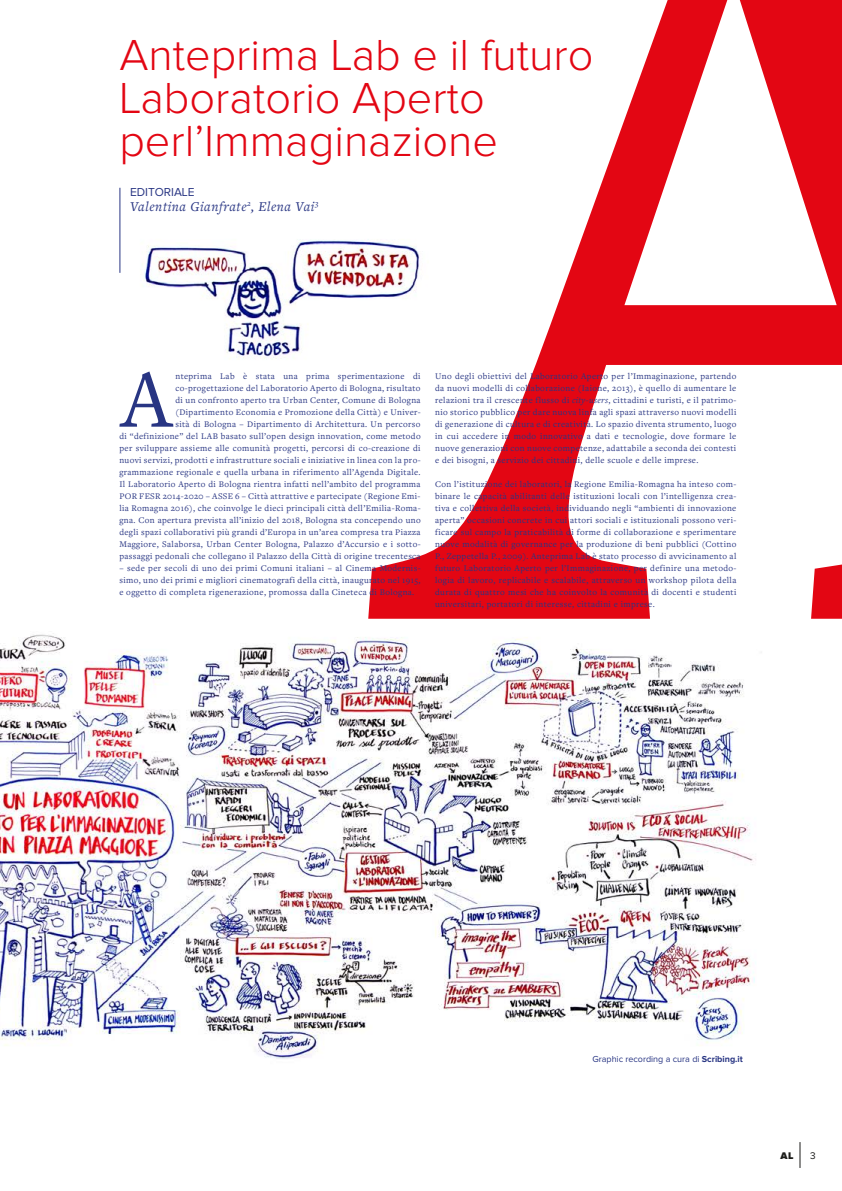
<style>
.page{position:relative;width:842px;height:1191px;background:#fff}
.page>*{position:absolute;margin:0;border:0;box-sizing:border-box;transform-origin:0 0}
.t1{font:85.8px "Freight Text Pro";color:#283583}
.t2{font:300 45px/43px "Proxima Nova";color:#e30613}
.t3{font:italic 14px "Freight Text Pro";letter-spacing:.04em;color:#283583}
.t4{font:12px "Proxima Nova";color:#283583}
.t5{font:900 10px "Proxima Nova";color:#1d1d1b}
.t6{font:10px "Proxima Nova";color:#1d1d1b}
.t7{font:9px/12px "Freight Text Pro";letter-spacing:.04em;color:#283583;text-align:justify}
.t8{font:9px "Proxima Nova";color:#283583}
.s1{font-style:italic}
.s2{font-weight:700}
</style>
<div class="page">
<svg style="left:800px;top:1142px;width:1px;height:26px"></svg>
<svg style="left:368px;top:0;width:474px;height:619px"></svg>
<svg style="left:439px;top:243px;width:13px;height:66px"></svg>
<img style="left:142px;top:227px;width:297px;height:133px">
<hr style="left:119px;top:188px;width:1px;height:85px;background:#283583">
<img style="left:0;top:633px;width:755px;height:426px">
<h2 class="t2" style="left:119px;top:35px;width:476px">Anteprima Lab e il futuro<br>Laboratorio Aperto perl’Immaginazione</h2>
<h3 class="t4" style="left:130px;top:187px;width:66px">EDITORIALE</h3>
<h3 class="t3" style="left:130px;top:197px;width:190px">Valentina Gianfrate<sup>2</sup>, Elena Vai<sup>3</sup></h3>
<h1 class="t1" style="left:121px;top:342px;width:53px">A</h1>
<p class="t7" style="left:119px;top:369px;width:303px;text-align:right">nteprima Lab è stata una prima sperimentazione di co-progettazione del Laboratorio Aperto di Bologna, risultato<br>di un confronto aperto tra Urban Center, Comune di Bologna (Dipartimento Economia e Promozione della Città) e Univer-<br>sità di Bologna – Dipartimento di Architettura. Un percorso<br>di “definizione” del LAB basato sull’open design innovation, come metodo per sviluppare assieme alle comunità progetti, percorsi di co-creazione di nuovi servizi, prodotti e infrastrutture sociali e iniziative in linea con la pro&shy;grammazione regionale e quella urbana in riferimento all’Agenda Digitale.<br>Il Laboratorio Aperto di Bologna rientra infatti nell’ambito del programma POR FESR 2014-2020 – ASSE 6 – Città attrattive e partecipate (Regione Emi&shy;lia Romagna 2016), che coinvolge le dieci principali città dell’Emilia-Roma&shy;gna. Con apertura prevista all’inizio del 2018, Bologna sta concependo uno degli spazi collaborativi più grandi d’Europa in un’area compresa tra Piazza Maggiore, Salaborsa, Urban Center Bologna, Palazzo d’Accursio e i sotto&shy;passaggi pedonali che collegano il Palazzo della Città di origine trecentesca</p>
<p class="t7" style="left:119px;top:561px;width:303px">– sede per secoli di uno dei primi Comuni italiani – al Cinema Modernis&shy;simo, uno dei primi e migliori cinematografi della città, inaugurato nel 1915, e oggetto di completa rigenerazione, promossa dalla Cineteca di Bologna.</p>
<p class="t7" style="left:435px;top:369px;width:303px">Uno degli obiettivi del Laboratorio Aperto per l’Immaginazione, partendo da nuovi modelli di collaborazione (Iaione, 2013), è quello di aumentare le relazioni tra il crescente flusso di <span class="s1">city-users</span>, cittadini e turisti, e il patrimo&shy;nio storico pubblico per dare nuova linfa agli spazi attraverso nuovi modelli di generazione di cultura e di creatività. Lo spazio diventa strumento, luogo in cui accedere in modo innovativo a dati e tecnologie, dove formare le nuove generazioni con nuove competenze, adattabile a seconda dei contesti e dei bisogni, a servizio dei cittadini, delle scuole e delle imprese.</p>
<p class="t7" style="left:435px;top:477px;width:303px">Con l’istituzione dei laboratori, la Regione Emilia-Romagna ha inteso com&shy;binare le capacità abilitanti delle istituzioni locali con l’intelligenza crea&shy;tiva e collettiva della società, individuando negli “ambienti di innovazione aperta” occasioni concrete in cui attori sociali e istituzionali possono veri&shy;ficare sul campo la praticabilità di forme di collaborazione e sperimentare nuove modalità di governance per la produzione di beni pubblici (Cottino P., Zeppetella P., 2009). Anteprima Lab è stato processo di avvicinamento al futuro Laboratorio Aperto per l’Immaginazione, per definire una metodo&shy;logia di lavoro, replicabile e scalabile, attraverso un workshop pilota della durata di quattro mesi che ha coinvolto la comunità di docenti e studenti universitari, portatori di interesse, cittadini e imprese.</p>
<p class="t8" style="left:592px;top:1054px;width:152px">Graphic recording a cura di <span class="s2">Scribing.it</span></p>
<p class="t5" style="left:781px;top:1151px;width:14px">AL</p>
<p class="t6" style="left:810px;top:1151px;width:7px">3</p>
</div>
